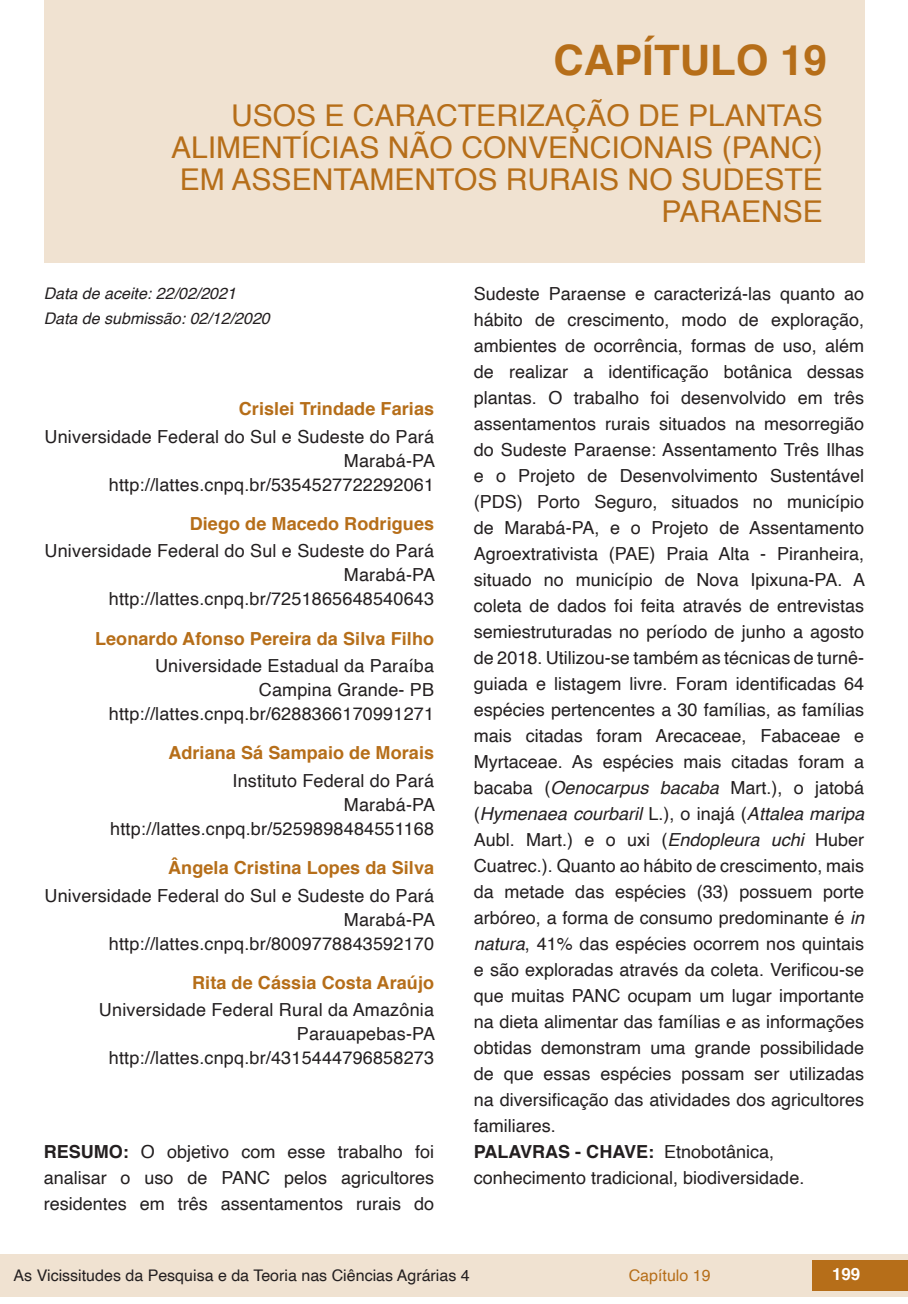
<style>
.page{position:relative;width:908px;height:1304px;background:#fff}
.page>*{position:absolute;margin:0;border:0;box-sizing:border-box;transform-origin:0 0}
.capítulos{font:700 42px "Helvetica";color:#b66e19}
.nome_artigos{font:30px/32px "Helvetica";color:#b66e19;text-align:right}
.Resumos_e_PC_TXT{font:18px/26px "Helvetica";color:#231f20;text-align:justify}
.info_autores{font:18px "Helvetica";letter-spacing:.01em;color:#231f20}
.nome_autores{font:700 18px "Helvetica";letter-spacing:.005em;color:#b66e19}
.t1{font:700 16.8px "Helvetica";color:#fff}
.t2{font:16px "Helvetica";color:#231f20}
.data{font:italic 16px "Helvetica";color:#231f20}
.t3{font:16px "Helvetica";color:#b66e19}
.s1{font-weight:700}
.s2{font-style:italic}
</style>
<div class="page">
<div style="left:0;top:1254px;width:906px;height:43px;background:#f0e2d1"></div>
<div style="left:812px;top:1261px;width:95px;height:30px;background:#b66e19"></div>
<div style="left:44px;top:0;width:819px;height:263px;background:#f0e2d1"></div>
<p class="capítulos" style="left:553px;top:26px;width:275px">CAPÍTULO 19</p>
<p class="nome_artigos" style="left:171px;top:101px;width:653px">USOS E CARACTERIZAÇÃO DE PLANTAS<br>ALIMENTÍCIAS NÃO CONVENCIONAIS (PANC)<br>EM ASSENTAMENTOS RURAIS NO SUDESTE<br>PARAENSE</p>
<p class="data" style="left:44px;top:280px;width:194px">Data de aceite: 22/02/2021</p>
<p class="data" style="left:44px;top:306px;width:227px">Data de submissão: 02/12/2020</p>
<p class="nome_autores" style="left:239px;top:395px;width:197px">Crislei Trindade Farias</p>
<p class="info_autores" style="left:45px;top:423px;width:391px">Universidade Federal do Sul e Sudeste do Pará</p>
<p class="info_autores" style="left:344px;top:447px;width:93px">Marabá-PA</p>
<p class="info_autores" style="left:109px;top:471px;width:326px">http://lattes.cnpq.br/5354527722292061</p>
<p class="nome_autores" style="left:190px;top:509px;width:246px">Diego de Macedo Rodrigues</p>
<p class="info_autores" style="left:45px;top:537px;width:391px">Universidade Federal do Sul e Sudeste do Pará</p>
<p class="info_autores" style="left:344px;top:561px;width:93px">Marabá-PA</p>
<p class="info_autores" style="left:109px;top:585px;width:326px">http://lattes.cnpq.br/7251865648540643</p>
<p class="nome_autores" style="left:95px;top:624px;width:340px">Leonardo Afonso Pereira da Silva Filho</p>
<p class="info_autores" style="left:155px;top:652px;width:280px">Universidade Estadual da Paraíba</p>
<p class="info_autores" style="left:259px;top:676px;width:177px">Campina Grande- PB</p>
<p class="info_autores" style="left:109px;top:700px;width:326px">http://lattes.cnpq.br/6288366170991271</p>
<p class="nome_autores" style="left:168px;top:739px;width:267px">Adriana Sá Sampaio de Morais</p>
<p class="info_autores" style="left:232px;top:767px;width:203px">Instituto Federal do Pará</p>
<p class="info_autores" style="left:344px;top:791px;width:93px">Marabá-PA</p>
<p class="info_autores" style="left:110px;top:815px;width:325px">http://lattes.cnpq.br/5259898484551168</p>
<p class="nome_autores" style="left:168px;top:853px;width:267px">Ângela Cristina Lopes da Silva</p>
<p class="info_autores" style="left:45px;top:881px;width:391px">Universidade Federal do Sul e Sudeste do Pará</p>
<p class="info_autores" style="left:344px;top:905px;width:93px">Marabá-PA</p>
<p class="info_autores" style="left:109px;top:929px;width:326px">http://lattes.cnpq.br/8009778843592170</p>
<p class="nome_autores" style="left:192px;top:968px;width:243px">Rita de Cássia Costa Araújo</p>
<p class="info_autores" style="left:99px;top:996px;width:336px">Universidade Federal Rural da Amazônia</p>
<p class="info_autores" style="left:297px;top:1020px;width:140px">Parauapebas-PA</p>
<p class="info_autores" style="left:109px;top:1044px;width:326px">http://lattes.cnpq.br/4315444796858273</p>
<p class="Resumos_e_PC_TXT" style="left:44px;top:1139px;width:392px"><span class="s1">RESUMO:</span> O objetivo com esse trabalho foi analisar o uso de PANC pelos agricultores residentes em três assentamentos rurais do</p>
<p class="Resumos_e_PC_TXT" style="left:473px;top:281px;width:393px">Sudeste Paraense e caracterizá-las quanto ao hábito de crescimento, modo de exploração, ambientes de ocorrência, formas de uso, além de realizar a identificação botânica dessas plantas. O trabalho foi desenvolvido em três assentamentos rurais situados na mesorregião do Sudeste Paraense: Assentamento Três Ilhas e o Projeto de Desenvolvimento Sustentável (PDS) Porto Seguro, situados no município de Marabá-PA, e o Projeto de Assentamento Agroextrativista (PAE) Praia Alta - Piranheira, situado no município de Nova Ipixuna-PA. A coleta de dados foi feita através de entrevistas semiestruturadas no período de junho a agosto de 2018. Utilizou-se também as técnicas de turnê&shy;guiada e listagem livre. Foram identificadas 64 espécies pertencentes a 30 famílias, as famílias mais citadas foram Arecaceae, Fabaceae e Myrtaceae. As espécies mais citadas foram a bacaba (<span class="s2">Oenocarpus bacaba</span> Mart.), o jatobá (<span class="s2">Hymenaea courbaril</span> L.), o inajá (<span class="s2">Attalea maripa </span>Aubl. Mart.) e o uxi (<span class="s2">Endopleura uchi</span> Huber Cuatrec.). Quanto ao hábito de crescimento, mais da metade das espécies (33) possuem porte arbóreo, a forma de consumo predominante é <span class="s2">in natura</span>, 41% das espécies ocorrem nos quintais e são exploradas através da coleta. Verificou-se que muitas PANC ocupam um lugar importante na dieta alimentar das famílias e as informações obtidas demonstram uma grande possibilidade de que essas espécies possam ser utilizadas na diversificação das atividades dos agricultores familiares.</p>
<p class="Resumos_e_PC_TXT" style="left:473px;top:1139px;width:332px"><span class="s1">PALAVRAS - CHAVE:</span> Etnobotânica, conhecimento tradicional, biodiversidade.</p>
<p class="t2" style="left:14px;top:1263px;width:457px">As Vicissitudes da Pesquisa e da Teoria nas Ciências Agrárias 4</p>
<p class="t3" style="left:628px;top:1263px;width:83px">Capítulo 19</p>
<p class="t1" style="left:831px;top:1261px;width:30px">199</p>
</div>
